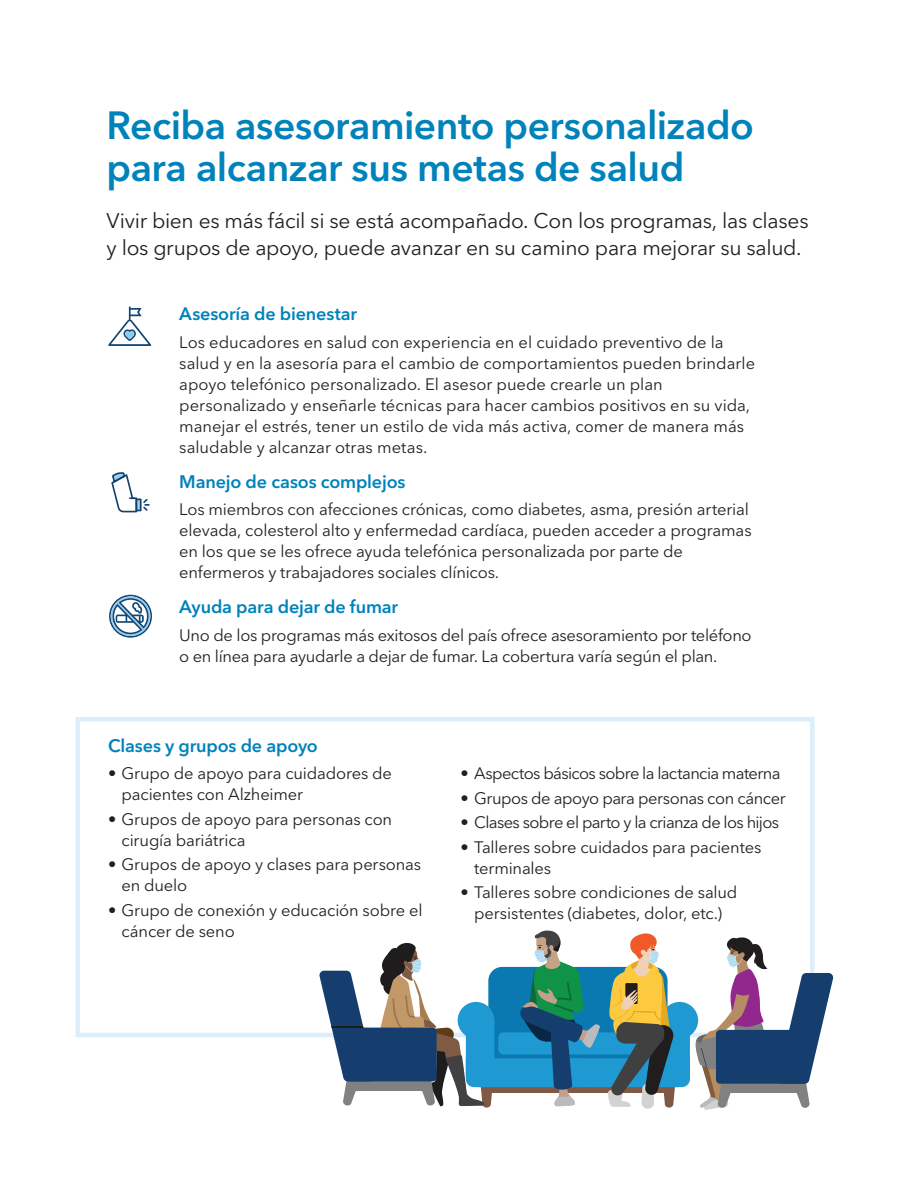
<style>
.page{position:relative;width:918px;height:1188px;background:#fff}
.page>*{position:absolute;margin:0;border:0;box-sizing:border-box;transform-origin:0 0}
.Headline_2__26_28{font:600 39px/42px "Avenir Next LT Pro";letter-spacing:-.015em;color:#0082bb}
.Intro_body_copy_14_1{font:21px/27px "Avenir Next LT Pro";letter-spacing:-.015em;color:#231f20}
.Subhead_Mid-blue_12{font:600 18px "Avenir Next LT Pro";letter-spacing:-.01em;color:#0082bb}
.Bullets__125_indent{font:16.5px/21px "Avenir Next LT Pro";letter-spacing:-.01em;color:#231f20}
.Bullets__125_indent-2{font:16.5px "Avenir Next LT Pro";letter-spacing:-.04em;color:#231f20}
.Bullets__125_indent-3{font:16.5px "Avenir Next LT Pro";letter-spacing:-.03em;color:#231f20}
</style>
<div class="page">
<div style="left:76px;top:717px;width:738px;height:320px;border:4px solid #dbeef9"></div>
<div style="left:723px;top:1084px;width:75px;height:9px;background:#818182"></div>
<div style="left:716px;top:1030px;width:90px;height:54px;background:#153e6f;border-radius:4px"></div>
<svg style="left:777px;top:973px;width:57px;height:135px"></svg>
<svg style="left:320px;top:930px;width:447px;height:180px"></svg>
<svg style="left:109px;top:595px;width:43px;height:43px"></svg>
<svg style="left:111px;top:472px;width:38px;height:41px"></svg>
<svg style="left:108px;top:306px;width:43px;height:40px"></svg>
<p class="Headline_2__26_28" style="left:107px;top:104px;width:649px">Reciba asesoramiento personalizado para alcanzar sus metas de salud</p>
<p class="Intro_body_copy_14_1" style="left:107px;top:207px;width:704px">Vivir bien es más fácil si se está acompañado. Con los programas, las clases y los grupos de apoyo, puede avanzar en su camino para mejorar su salud.</p>
<p class="Subhead_Mid-blue_12" style="left:179px;top:303px;width:179px">Asesoría de bienestar</p>
<p class="Bullets__125_indent" style="left:179px;top:332px;width:577px">Los educadores en salud con experiencia en el cuidado preventivo de la salud y en la asesoría para el cambio de comportamientos pueden brindarle apoyo telefónico personalizado. El asesor puede crearle un plan personalizado y enseñarle técnicas para hacer cambios positivos en su vida, manejar el estrés, tener un estilo de vida más activa, comer de manera más saludable y alcanzar otras metas.</p>
<p class="Subhead_Mid-blue_12" style="left:179px;top:470px;width:228px">Manejo de casos complejos</p>
<p class="Bullets__125_indent" style="left:179px;top:499px;width:574px">Los miembros con afecciones crónicas, como diabetes, asma, presión arterial elevada, colesterol alto y enfermedad cardíaca, pueden acceder a programas en los que se les ofrece ayuda telefónica personalizada por parte de enfermeros y trabajadores sociales clínicos.</p>
<p class="Subhead_Mid-blue_12" style="left:179px;top:596px;width:220px">Ayuda para dejar de fumar</p>
<p class="Bullets__125_indent" style="left:179px;top:624px;width:574px">Uno de los programas más exitosos del país ofrece asesoramiento por teléfono o en línea para ayudarle a dejar de fumar. La cobertura varía según el plan.</p>
<p class="Subhead_Mid-blue_12" style="left:108px;top:734px;width:211px">Clases y grupos de apoyo</p>
<p class="Bullets__125_indent" style="left:122px;top:763px;width:272px;text-indent:-14px">• Grupo de apoyo para cuidadores de pacientes con Alzheimer</p>
<p class="Bullets__125_indent" style="left:122px;top:809px;width:272px;text-indent:-14px">• Grupos de apoyo para personas con cirugía bariátrica</p>
<p class="Bullets__125_indent" style="left:122px;top:854px;width:301px;text-indent:-14px">• Grupos de apoyo y clases para personas en duelo</p>
<p class="Bullets__125_indent" style="left:122px;top:900px;width:303px;text-indent:-14px">• Grupo de conexión y educación sobre el cáncer de seno</p>
<p class="Bullets__125_indent-2" style="left:461px;top:764px;width:321px">• Aspectos básicos sobre la lactancia materna</p>
<p class="Bullets__125_indent-3" style="left:461px;top:788px;width:327px">• Grupos de apoyo para personas con cáncer</p>
<p class="Bullets__125_indent-2" style="left:461px;top:813px;width:320px">• Clases sobre el parto y la crianza de los hijos</p>
<p class="Bullets__125_indent" style="left:474px;top:837px;width:289px;text-indent:-14px">• Talleres sobre cuidados para pacientes terminales</p>
<p class="Bullets__125_indent" style="left:461px;top:882px;width:278px;text-align:center">• Talleres sobre condiciones de salud persistentes (diabetes, dolor, etc.)</p>
</div>
